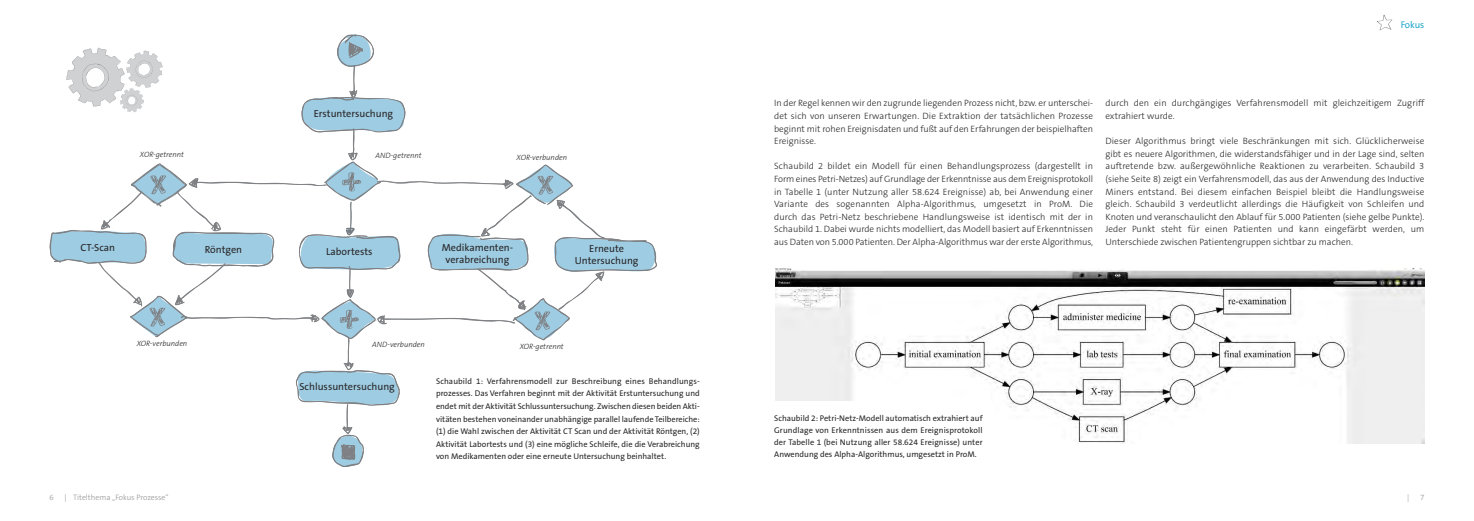
<style>
.page{position:relative;width:1474px;height:521px;background:#fff}
.page>*{position:absolute;margin:0;border:0;box-sizing:border-box;transform-origin:0 0}
.t1{font:10.33px/12.3px "The Sans B5 Plain";color:#272526;text-align:center}
.t2{font:300 9.62px "The Sans B4";letter-spacing:-.005em;color:#009ac5}
.t3{font:300 9.19px/12.6px "The Sans B3";color:#272526;text-align:justify}
.t4{font:8.31px/12.6px "The Sans B5 Plain";color:#272526;text-align:justify}
.t5{font:300 7.88px "The Sans B3";color:#939293}
.t6{font:italic 300 7.7px "The Sans B3";color:#272526}
</style>
<div class="page">
<svg style="left:1377px;top:15px;width:15px;height:15px"></svg>
<img style="left:775px;top:268px;width:649px;height:175px">
<div style="left:765px;top:401px;width:230px;height:71px;background:#fff"></div>
<svg style="left:50px;top:34px;width:607px;height:433px"></svg>
<p class="t1" style="left:314px;top:108px;width:81px">Erstuntersuchung</p>
<p class="t6" style="left:140px;top:152px;width:45px">XOR-getrennt</p>
<p class="t6" style="left:375px;top:153px;width:47px">AND-getrennt</p>
<p class="t6" style="left:516px;top:154px;width:52px">XOR-verbunden</p>
<p class="t1" style="left:80px;top:242px;width:36px">CT-Scan</p>
<p class="t1" style="left:205px;top:244px;width:39px">Röntgen</p>
<p class="t1" style="left:326px;top:246px;width:48px">Labortests</p>
<p class="t1" style="left:442px;top:242px;width:73px">Medikamenten&shy;verabreichung</p>
<p class="t1" style="left:575px;top:243px;width:65px">Erneute<br>Untersuchung</p>
<p class="t6" style="left:137px;top:341px;width:52px">XOR-verbunden</p>
<p class="t6" style="left:372px;top:342px;width:54px">AND-verbunden</p>
<p class="t6" style="left:520px;top:343px;width:45px">XOR-getrennt</p>
<p class="t4" style="left:436px;top:375px;width:265px">Schaubild 1: Verfahrensmodell zur Beschreibung eines Behandlungs - prozesses. Das Verfahren beginnt mit der Aktivität Erstuntersuchung und endet mit der Aktivität Schlussuntersuchung. Zwischen diesen beiden Akti&shy;vitäten bestehen voneinander unabhängige parallel laufende Teilbereiche: (1) die Wahl zwischen der Aktivität CT Scan und der Aktivität Röntgen, (2)<br>Aktivität Labortests und (3) eine mögliche Schleife, die die Verabreichung von Medikamenten oder eine erneute Untersuchung beinhaltet.</p>
<p class="t1" style="left:299px;top:381px;width:97px">Schlussuntersuchung</p>
<p class="t2" style="left:1400px;top:21px;width:25px">Fokus</p>
<p class="t3" style="left:774px;top:98px;width:320px">In der Regel kennen wir den zugrunde liegenden Prozess nicht, bzw. er unterschei&shy;det sich von unseren Erwartungen. Die Extraktion der tatsächlichen Prozesse beginnt mit rohen Ereignisdaten und fußt auf den Erfahrungen der beispielhaften Ereignisse.</p>
<p class="t3" style="left:774px;top:161px;width:320px">Schaubild 2 bildet ein Modell für einen Behandlungsprozess (dargestellt in Form eines Petri-Netzes) auf Grundlage der Erkenntnisse aus dem Ereignisprotokoll in Tabelle 1 (unter Nutzung aller 58.624 Ereignisse) ab, bei Anwendung einer Variante des sogenannten Alpha-Algorithmus, umgesetzt in ProM. Die durch das Petri-Netz beschriebene Handlungsweise ist identisch mit der in Schaubild 1. Dabei wurde nichts modelliert, das Modell basiert auf Erkenntnissen aus Daten von 5.000 Patienten. Der Alpha-Algorithmus war der erste Algorithmus,</p>
<p class="t3" style="left:1105px;top:98px;width:320px">durch den ein durchgängiges Verfahrensmodell mit gleichzeitigem Zugriff extrahiert wurde.</p>
<p class="t3" style="left:1105px;top:136px;width:320px">Dieser Algorithmus bringt viele Beschränkungen mit sich. Glücklicherweise gibt es neuere Algorithmen, die widerstandsfähiger und in der Lage sind, selten auftretende bzw. außergewöhnliche Reaktionen zu verarbeiten. Schaubild 3 (siehe Seite 8) zeigt ein Verfahrensmodell, das aus der Anwendung des Inductive Miners entstand. Bei diesem einfachen Beispiel bleibt die Handlungsweise gleich. Schaubild 3 verdeutlicht allerdings die Häufigkeit von Schleifen und Knoten und veranschaulicht den Ablauf für 5.000 Patienten (siehe gelbe Punkte).<br>Jeder Punkt steht für einen Patienten und kann eingefärbt werden, um Unterschiede zwischen Patientengruppen sichtbar zu machen.</p>
<p class="t4" style="left:774px;top:413px;width:210px;line-height:11.7px">Schaubild 2: Petri-Netz-Modell automatisch extrahiert auf Grundlage von Erkenntnissen aus dem Ereignis protokoll der Tabelle 1 (bei Nutzung aller 58.624 Ereignisse) unter Anwendung des Alpha-Algorithmus, umgesetzt in ProM.</p>
<p class="t5" style="left:50px;top:494px;width:6px">6</p>
<p class="t5" style="left:64px;top:494px;width:105px">| Titelthema „Fokus Prozesse“</p>
<p class="t5" style="left:1407px;top:494px;width:4px">|</p>
<p class="t5" style="left:1419px;top:494px;width:6px">7</p>
</div>
